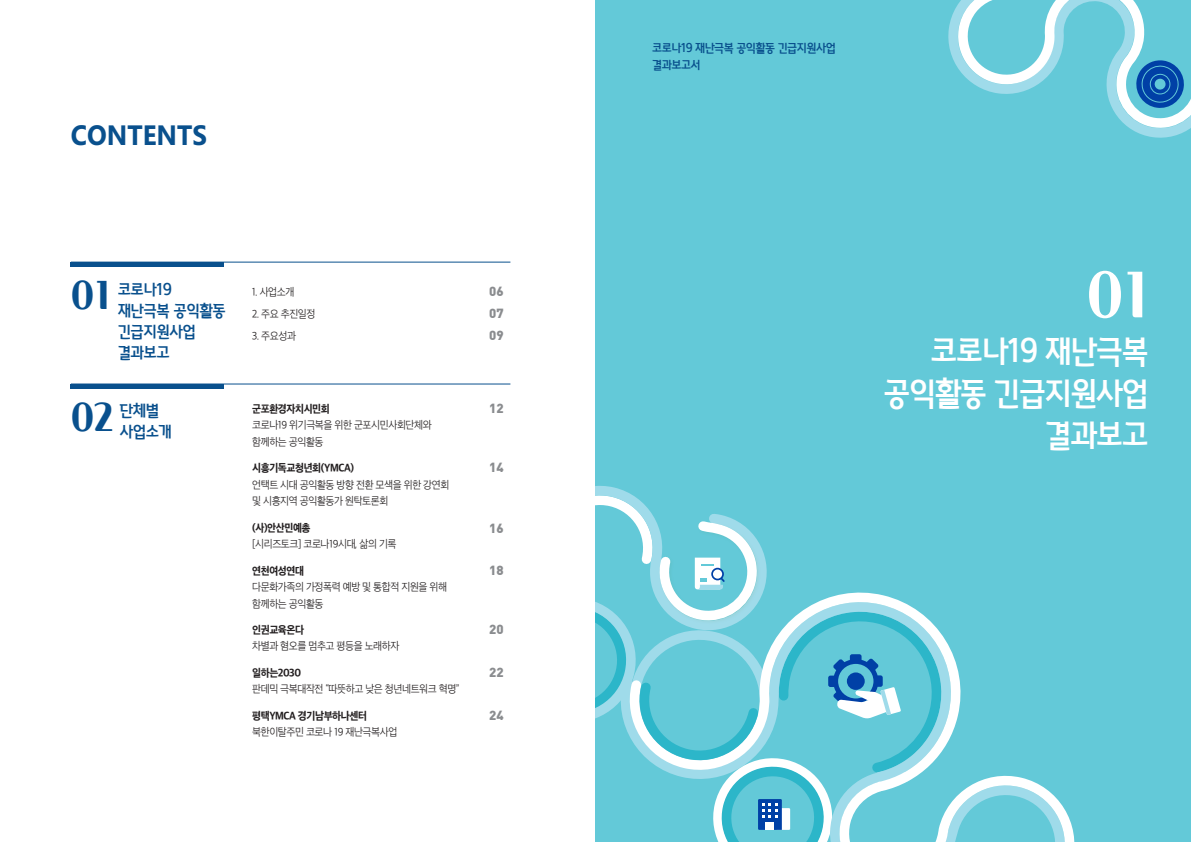
<style>
.page{position:relative;width:1191px;height:842px;background:#fff}
.page>*{position:absolute;margin:0;border:0;box-sizing:border-box;transform-origin:0 0}
.t1{font:64.7px "Cafe 24 Dangdanghae";color:#fff}
.t2{font:40px "Cafe 24 Dangdanghae";color:#09508d}
.t3{font:700 32px "Hangeul Nuri";letter-spacing:-.04em;color:#fff;scale:.93 1}
.t4{font:700 28px "Microsoft Phags Pa";color:#09508d;scale:.93 1}
.t5{font:700 16px "Hangeul Nuri";letter-spacing:-.03em;color:#09508d;scale:.93 1}
.t6{font:13px "Dinbla";color:#8a8c8f}
.t7{font:700 12px "Hangeul Nuri";letter-spacing:-.04em;color:#09508d;scale:.93 1}
.t8{font:10.5px "SD Gothic Neoa c Lt";letter-spacing:-.04em;color:#231f20;scale:.93 1}
.t9{font:10.5px "SD Gothic Neoa h Ex Bd";letter-spacing:-.04em;color:#231f20;scale:.93 1}
</style>
<div class="page">
<hr style="left:71px;top:262px;width:439px;height:1px;background:#09508d">
<hr style="left:71px;top:384px;width:439px;height:1px;background:#09508d">
<hr style="left:71px;top:262px;width:153px;height:4px;background:#09508d">
<hr style="left:71px;top:384px;width:153px;height:4px;background:#09508d">
<div style="left:595px;top:0;width:596px;height:842px;background:#63c9d8"></div>
<svg style="left:595px;top:495px;width:480px;height:347px"></svg>
<svg style="left:949px;top:0;width:242px;height:138px"></svg>
<p class="t7" style="left:652px;top:41px;width:199px">코로나19 재난극복 공익활동 긴급지원사업</p>
<p class="t7" style="left:652px;top:58px;width:54px">결과보고서</p>
<p class="t4" style="left:71px;top:115px;width:148px">CONTENTS</p>
<p class="t2" style="left:71px;top:275px;width:41px">01</p>
<p class="t5" style="left:118px;top:280px;width:60px">코로나19</p>
<p class="t5" style="left:118px;top:301px;width:118px">재난극복 공익활동</p>
<p class="t5" style="left:118px;top:322px;width:85px">긴급지원사업</p>
<p class="t5" style="left:118px;top:343px;width:58px">결과보고</p>
<p class="t8" style="left:252px;top:286px;width:47px">1. 사업소개</p>
<p class="t8" style="left:252px;top:308px;width:70px">2. 주요 추진일정</p>
<p class="t8" style="left:252px;top:330px;width:49px">3. 주요성과</p>
<p class="t2" style="left:71px;top:397px;width:44px">02</p>
<p class="t5" style="left:120px;top:402px;width:44px">단체별</p>
<p class="t5" style="left:120px;top:423px;width:58px">사업소개</p>
<p class="t9" style="left:252px;top:403px;width:85px">군포환경자치시민회</p>
<p class="t8" style="left:252px;top:420px;width:195px">코로나19 위기극복을 위한 군포시민사회단체와</p>
<p class="t8" style="left:252px;top:436px;width:78px">함께하는 공익활동</p>
<p class="t9" style="left:252px;top:463px;width:111px">시흥기독교청년회(YMCA)</p>
<p class="t8" style="left:252px;top:479px;width:214px">언택트 시대 공익활동 방향 전환 모색을 위한 강연회</p>
<p class="t8" style="left:252px;top:496px;width:148px">및 시흥지역 공익활동가 원탁토론회</p>
<p class="t9" style="left:252px;top:522px;width:64px">(사)안산민예총</p>
<p class="t8" style="left:252px;top:539px;width:157px">[시리즈토크] 코로나19시대, 삶의 기록</p>
<p class="t9" style="left:252px;top:565px;width:57px">연천여성연대</p>
<p class="t8" style="left:252px;top:582px;width:211px">다문화가족의 가정폭력 예방 및 통합적 지원을 위해</p>
<p class="t8" style="left:252px;top:598px;width:78px">함께하는 공익활동</p>
<p class="t9" style="left:252px;top:624px;width:57px">인권교육온다</p>
<p class="t8" style="left:252px;top:641px;width:160px">차별과 혐오를 멈추고 평등을 노래하자</p>
<p class="t9" style="left:252px;top:667px;width:54px">일하는2030</p>
<p class="t8" style="left:252px;top:684px;width:224px">판데믹 극복대작전 “따뜻하고 낮은 청년네트워크 혁명”</p>
<p class="t9" style="left:252px;top:710px;width:125px">평택YMCA 경기남부하나센터</p>
<p class="t8" style="left:252px;top:727px;width:158px">북한이탈주민 코로나 19 재난극복사업</p>
<p class="t6" style="left:489px;top:282px;width:16px">06</p>
<p class="t6" style="left:489px;top:304px;width:16px">07</p>
<p class="t6" style="left:489px;top:326px;width:16px">09</p>
<p class="t6" style="left:489px;top:400px;width:16px">12</p>
<p class="t6" style="left:489px;top:458px;width:16px">14</p>
<p class="t6" style="left:489px;top:520px;width:16px">16</p>
<p class="t6" style="left:489px;top:562px;width:16px">18</p>
<p class="t6" style="left:489px;top:620px;width:16px">20</p>
<p class="t6" style="left:489px;top:663px;width:16px">22</p>
<p class="t6" style="left:489px;top:707px;width:16px">24</p>
<p class="t1" style="left:1087px;top:261px;width:63px">01</p>
<p class="t3" style="left:930px;top:334px;width:236px">코로나19 재난극복</p>
<p class="t3" style="left:883px;top:376px;width:286px">공익활동 긴급지원사업</p>
<p class="t3" style="left:1044px;top:418px;width:113px">결과보고</p>
</div>
